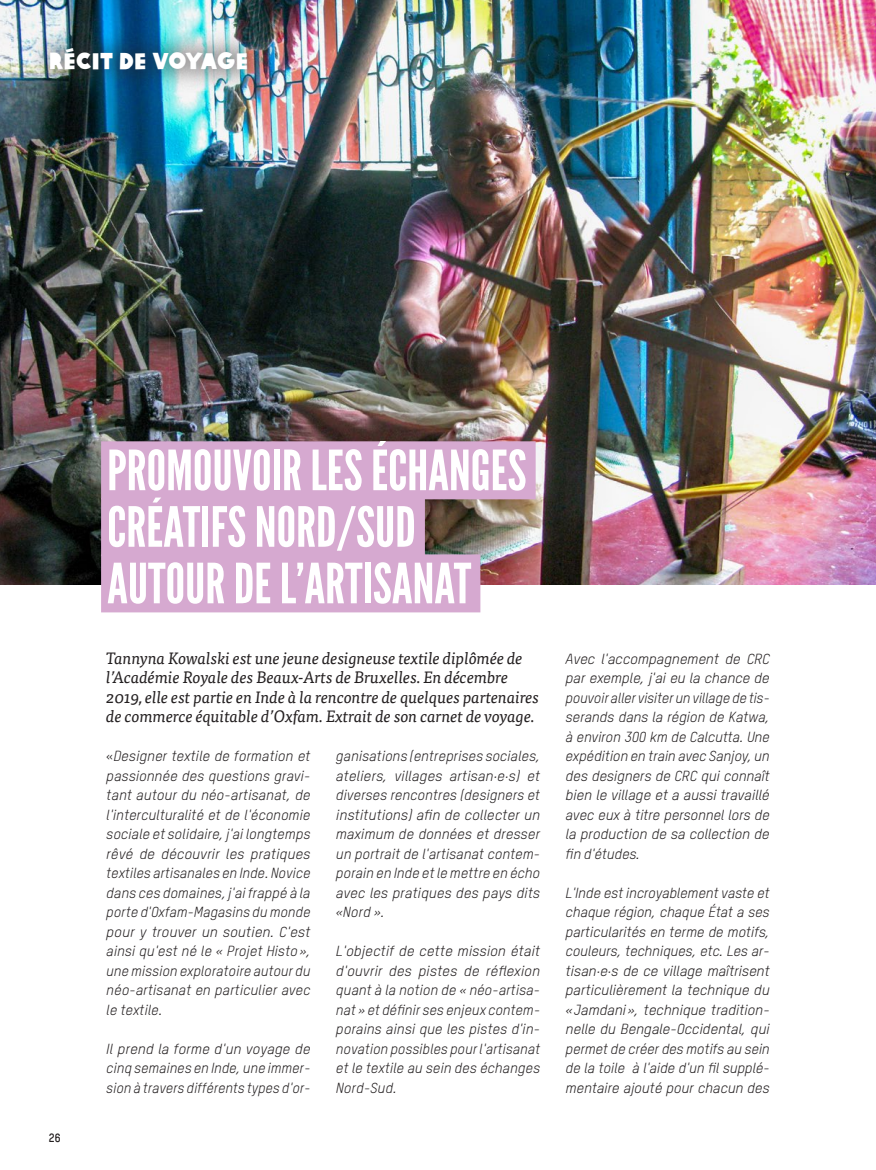
<style>
.page{position:relative;width:876px;height:1170px;background:#fff}
.page>*{position:absolute;margin:0;border:0;box-sizing:border-box;transform-origin:0 0}
.t1{font:55.2px/56.6px "League Gothic";color:#fff}
.t2{font:22.5px "Oxfam Global Headline";color:#fff}
.t3{font:italic 16.5px/19.5px "Tisa Pro";letter-spacing:-.01em;color:#231f20}
.t4{font:italic 14.25px/19.5px "Oxfam TSTARPRO";color:#231f20;text-align:justify}
.t5{font:700 12px "Oxfam TSTARPRO";color:#231f20}
.s1{font-style:normal}
</style>
<div class="page">
<img style="left:0;top:0;width:876px;height:585px">
<div style="left:26px;top:25px;width:245px;height:69px;background:#231f20;opacity:.75"></div>
<div style="left:101px;top:441px;width:435px;height:58px;background:#d6a9d0"></div>
<div style="left:101px;top:498px;width:324px;height:58px;background:#d6a9d0"></div>
<div style="left:101px;top:554px;width:379px;height:58px;background:#d6a9d0"></div>
<hr style="left:875px;top:826px;width:1px;height:343px;background:#9c8e83">
<h2 class="t2" style="left:49px;top:42px;width:201px">RÉCIT DE VOYAGE</h2>
<p class="t5" style="left:49px;top:1129px;width:13px">26</p>
<h1 class="t1" style="left:107px;top:442px;width:421px">PROMOUVOIR LES ÉCHANGES<br>CRÉATIFS NORD/SUD<br>AUTOUR DE L’ARTISANAT</h1>
<p class="t3" style="left:106px;top:647px;width:435px">Tannyna Kowalski est une jeune designeuse textile diplômée de l’Académie Royale des Beaux-Arts de Bruxelles. En décembre 2019, elle est partie en Inde à la rencontre de quelques partenaires de commerce équitable d’Oxfam. Extrait de son carnet de voyage.</p>
<p class="t4" style="left:106px;top:746px;width:206px"><span class="s1">«</span>Designer textile de formation et passionnée des questions gravi&shy;tant autour du néo-artisanat, de l'interculturalité et de l'économie sociale et solidaire, j'ai longtemps rêvé de découvrir les pratiques textiles artisanales en Inde. Novice dans ces domaines, j'ai frappé à la porte d'Oxfam-Magasins du monde pour y trouver un soutien. C'est ainsi qu'est né le « Projet Histo», une mission exploratoire autour du néo-artisanat en particulier avec le textile.</p>
<p class="t4" style="left:106px;top:1038px;width:206px">Il prend la forme d'un voyage de cinq semaines en Inde, une immer&shy;sion à travers différents types d'or-</p>
<p class="t4" style="left:336px;top:746px;width:206px">ganisations (entreprises sociales, ateliers, villages artisan·e·s) et diverses rencontres (designers et institutions) afin de collecter un maximum de données et dresser un portrait de l'artisanat contem&shy;porain en Inde et le mettre en écho avec les pratiques des pays dits «Nord ».</p>
<p class="t4" style="left:336px;top:941px;width:206px">L'objectif de cette mission était d'ouvrir des pistes de réflexion quant à la notion de « néo-artisa&shy;nat » et définir ses enjeux contem&shy;porains ainsi que les pistes d'in&shy;novation possibles pour l'artisanat et le textile au sein des échanges Nord-Sud.</p>
<p class="t4" style="left:566px;top:648px;width:206px">Avec l'accompagnement de CRC par exemple, j'ai eu la chance de pouvoir aller visiter un village de tis&shy;serands dans la région de Katwa, à environ 300 km de Calcutta. Une expédition en train avec Sanjoy, un des designers de CRC qui connaît bien le village et a aussi travaillé avec eux à titre personnel lors de la production de sa collection de fin d'études.</p>
<p class="t4" style="left:566px;top:882px;width:206px">L'Inde est incroyablement vaste et chaque région, chaque État a ses particularités en terme de motifs, couleurs, techniques, etc. Les ar&shy;tisan·e·s de ce village maîtrisent particulièrement la technique du «Jamdani», technique tradition&shy;nelle du Bengale-Occidental, qui permet de créer des motifs au sein de la toile à l'aide d'un fil supplé&shy;mentaire ajouté pour chacun des</p>
</div>
